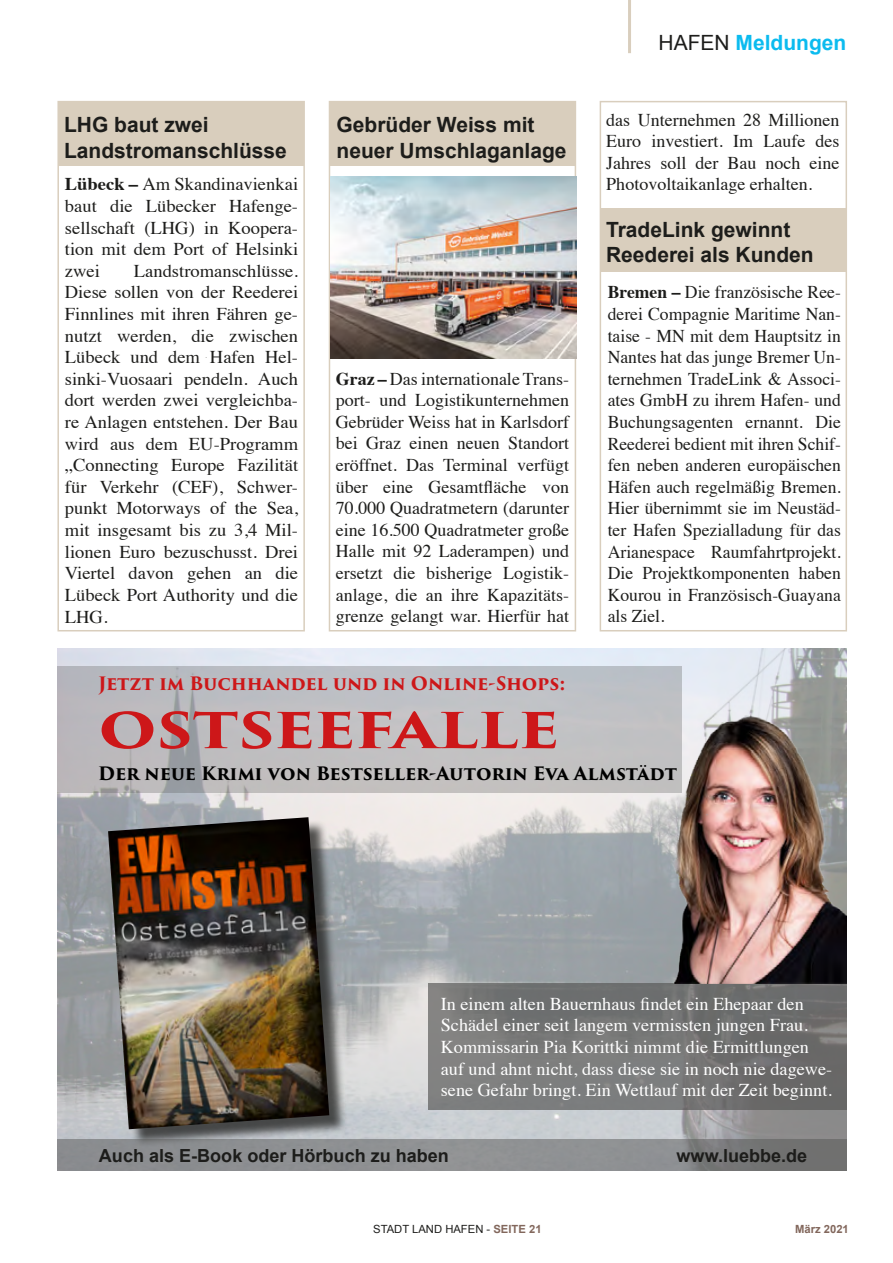
<style>
.page{position:relative;width:893px;height:1263px;background:#fff}
.page>*{position:absolute;margin:0;border:0;box-sizing:border-box;transform-origin:0 0}
.t1{font:700 48.15px "Trajan Pro 3";letter-spacing:-.02em;color:#cd1719;scale:1.28 1}
.t2{font:700 21px/25.2px "Arial";color:#1d1d1b}
.t3{font:700 21px "Arial";color:#0bbbef}
.t4{font:18px/21.6px "Times";color:#1d1d1b;text-align:justify}
.t5{font:18px/21.6px "Times";color:#fff}
.t6{font:700 18px "Arial";color:#1d1d1b}
.t7{font:700 18px "Trajan Pro 3";letter-spacing:-.01em;color:#000}
.t8{font:700 18px "Trajan Pro 3";letter-spacing:-.01em;color:#cd1719}
.t9{font:11.25px "Arial";color:#1d1d1b}
.t10{font:700 11.25px "Arial";color:#82675c}
.s1{font-weight:700}
.s2{font-weight:400;color:#1d1d1b}
.s3{font-weight:700;color:#82675c}
</style>
<div class="page">
<hr style="left:628px;top:0;width:3px;height:53px;background:#d9cebd">
<div style="left:57px;top:101px;width:248px;height:530px;border:2px solid #d9cebd"></div>
<div style="left:600px;top:101px;width:247px;height:530px;border:2px solid #d9cebd"></div>
<div style="left:329px;top:101px;width:247px;height:530px;border:2px solid #d9cebd"></div>
<div style="left:58px;top:102px;width:246px;height:64px;background:#d9cebd"></div>
<div style="left:600px;top:209px;width:245px;height:63px;background:#d9cebd"></div>
<div style="left:330px;top:102px;width:246px;height:64px;background:#d9cebd"></div>
<img style="left:57px;top:648px;width:789px;height:492px">
<div style="left:111px;top:820px;width:236px;height:327px;background:#1d1d1b;opacity:.75"></div>
<img style="left:108px;top:817px;width:221px;height:312px">
<svg style="left:428px;top:984px;width:418px;height:126px"></svg>
<img style="left:672px;top:716px;width:174px;height:268px">
<svg style="left:57px;top:1140px;width:789px;height:31px;fill:#8d8f92"></svg>
<div style="left:57px;top:666px;width:625px;height:127px;background:#bfc0c2"></div>
<img style="left:330px;top:177px;width:246px;height:182px">
<p class="t2" style="left:64px;top:113px;width:224px">LHG baut zwei<br>Landstromanschlüsse</p>
<p class="t2" style="left:337px;top:113px;width:231px">Gebrüder Weiss mit neuer Umschlaganlage</p>
<p class="t4" style="left:65px;top:172px;width:235px"><span class="s1">Lübeck –</span> Am Skandinavienkai baut die Lübecker Hafenge&shy;sellschaft (LHG) in Koopera&shy;tion mit dem Port of Helsinki zwei</p>
<p class="t4" style="left:65px;top:258px;width:235px;text-indent:69px">Landstromanschlüsse.<br>Diese sollen von der Reederei Finnlines mit ihren Fähren ge&shy;nutzt werden, die zwischen Lübeck und dem Hafen Hel&shy;sinki-Vuosaari pendeln. Auch dort werden zwei vergleichba&shy;re Anlagen entstehen. Der Bau wird aus dem EU-Programm „Connecting Europe Fazilität für Verkehr (CEF), Schwer&shy;punkt Motorways of the Sea, mit insgesamt bis zu 3,4 Mil&shy;lionen Euro bezuschusst. Drei Viertel davon gehen an die Lübeck Port Authority und die LHG.</p>
<p class="t4" style="left:336px;top:366px;width:235px"><span class="s1">Graz –</span> Das internationale Trans&shy;port- und Logistikunternehmen Gebrüder Weiss hat in Karlsdorf bei Graz einen neuen Standort eröffnet. Das Terminal verfügt über eine Gesamtfläche von 70.000 Quadratmetern (darunter eine 16.500 Quadratmeter große Halle mit 92 Laderampen) und ersetzt die bisherige Logistik&shy;anlage, die an ihre Kapazitäts&shy;grenze gelangt war. Hierfür hat</p>
<p class="t3" style="left:658px;top:29px;width:189px"><span class="s2">HAFEN</span> Meldungen</p>
<p class="t4" style="left:606px;top:107px;width:235px">das Unternehmen 28 Millionen Euro investiert. Im Laufe des Jahres soll der Bau noch eine Photovoltaikanlage erhalten.</p>
<p class="t2" style="left:606px;top:217px;width:209px">TradeLink gewinnt<br>Reederei als Kunden</p>
<p class="t4" style="left:608px;top:280px;width:235px"><span class="s1">Bremen –</span> Die französische Ree&shy;derei Compagnie Maritime Nan&shy;taise - MN mit dem Hauptsitz in Nantes hat das junge Bremer Un&shy;ternehmen TradeLink &amp; Associ&shy;ates GmbH zu ihrem Hafen- und Buchungsagenten ernannt. Die Reederei bedient mit ihren Schif&shy;fen neben anderen europäischen Häfen auch regelmäßig Bremen.<br>Hier übernimmt sie im Neustäd&shy;ter Hafen Spezialladung für das Arianespace Raumfahrtprojekt.<br>Die Projektkomponenten haben Kourou in Französisch-Guayana als Ziel.</p>
<p class="t8" style="left:98px;top:670px;width:469px">Jetzt im Buchhandel und in Online-Shops:</p>
<h1 class="t1" style="left:98px;top:695px;width:362px">OSTSEEFALLE</h1>
<p class="t7" style="left:98px;top:760px;width:580px">Der neue Krimi von Bestseller-Autorin Eva Almstädt</p>
<p class="t5" style="left:441px;top:991px;width:393px">In einem alten Bauernhaus findet ein Ehepaar den Schädel einer seit langem vermissten jungen Frau.<br>Kommissarin Pia Korittki nimmt die Ermittlungen auf und ahnt nicht, dass diese sie in noch nie dagewe&shy;sene Gefahr bringt. Ein Wettlauf mit der Zeit beginnt.</p>
<p class="t6" style="left:99px;top:1143px;width:351px">Auch als E-Book oder Hörbuch zu haben</p>
<p class="t6" style="left:677px;top:1143px;width:132px">www.luebbe.de</p>
<p class="t9" style="left:373px;top:1221px;width:170px">STADT LAND HAFEN - <span class="s3">SEITE 21</span></p>
<p class="t10" style="left:795px;top:1221px;width:55px">März 2021</p>
</div>
